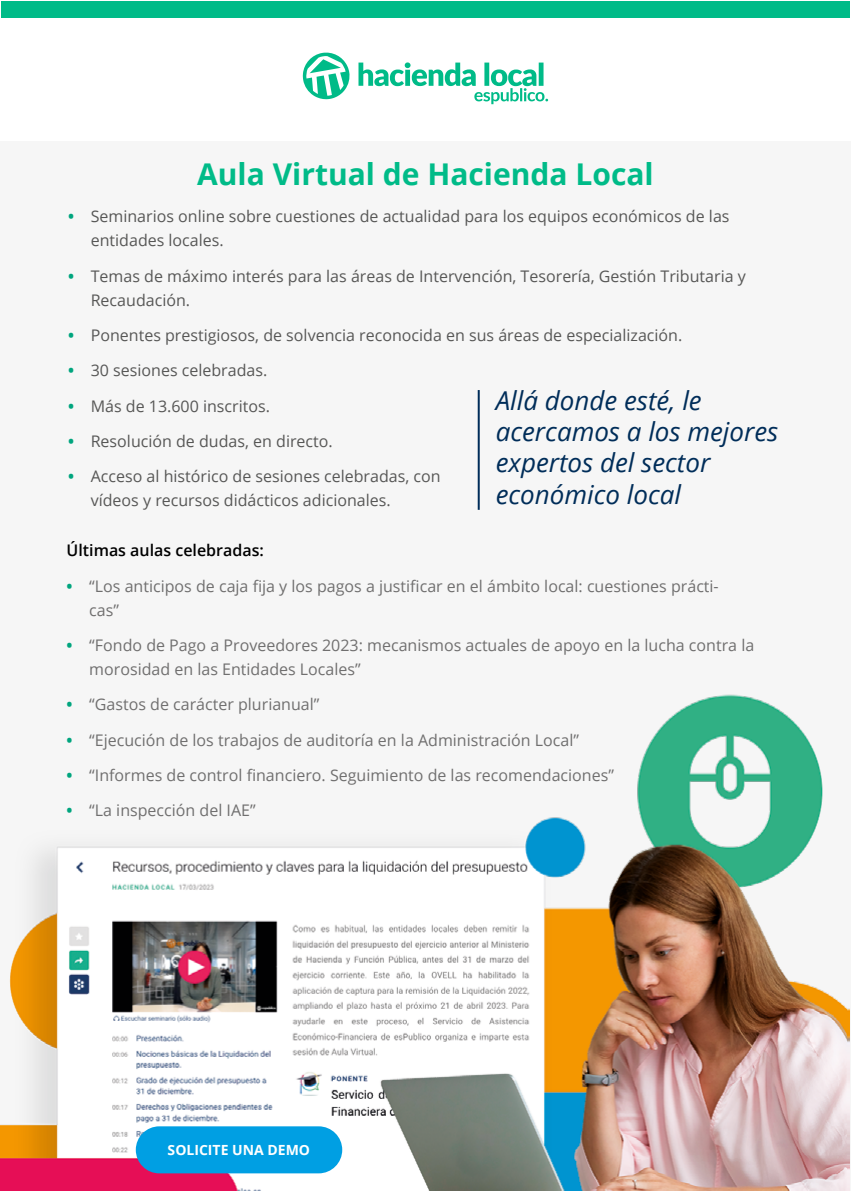
<style>
.page{position:relative;width:851px;height:1191px;background:#fff}
.page>*{position:absolute;margin:0;border:0;box-sizing:border-box;transform-origin:0 0}
.t1{font:700 30px "Open Sans";color:#0b8}
.t2{font:italic 26px/31.2px "Open Sans";color:#002d59}
.t3{font:16px/24px "Open Sans";color:#575756}
.t4{font:16px/24px "Open Sans";color:#706f6f}
.t5{font:600 16px "Open Sans";color:#000}
.t6{font:700 14px "Open Sans";color:#fff}
.s1{font-weight:700;color:#00a57e}
</style>
<div class="page">
<img style="left:0;top:74px;width:848px;height:1117px">
<div style="left:136px;top:1126px;width:206px;height:47px;background:#009fe3;border-radius:24px"></div>
<hr style="left:477px;top:390px;width:2px;height:120px;background:#002d59">
<div style="left:1px;top:1px;width:848px;height:16px;background:#0b8"></div>
<svg style="left:303px;top:52px;width:245px;height:52px"></svg>
<h1 class="t1" style="left:197px;top:153px;width:458px">Aula Virtual de Hacienda Local</h1>
<p class="t3" style="left:91px;top:204px;width:640px;text-indent:-23px"><span class="s1">•</span> Seminarios online sobre cuestiones de actualidad para los equipos económicos de las entidades locales.</p>
<p class="t3" style="left:91px;top:263px;width:656px;text-indent:-23px"><span class="s1">•</span> Temas de máximo interés para las áreas de Intervención, Tesorería, Gestión Tributaria y<br>Recaudación.</p>
<p class="t3" style="left:68px;top:323px;width:615px"><span class="s1">•</span> Ponentes prestigiosos, de solvencia reconocida en sus áreas de especialización.</p>
<p class="t3" style="left:68px;top:358px;width:201px"><span class="s1">•</span> 30 sesiones celebradas.</p>
<p class="t3" style="left:68px;top:393px;width:203px"><span class="s1">•</span> Más de 13.600 inscritos.</p>
<p class="t3" style="left:68px;top:429px;width:266px"><span class="s1">•</span> Resolución de dudas, en directo.</p>
<p class="t3" style="left:91px;top:464px;width:351px;text-indent:-23px"><span class="s1">•</span> Acceso al histórico de sesiones celebradas, con vídeos y recursos didácticos adicionales.</p>
<h2 class="t2" style="left:495px;top:384px;width:284px">Allá donde esté, le acercamos a los mejores expertos del sector económico local</h2>
<p class="t5" style="left:67px;top:539px;width:199px">Últimas aulas celebradas:</p>
<p class="t4" style="left:89px;top:573px;width:630px;text-indent:-23px"><span class="s1">•</span> “Los anticipos de caja fija y los pagos a justificar en el ámbito local: cuestiones prácti&shy;cas”</p>
<p class="t4" style="left:89px;top:633px;width:666px;text-indent:-23px"><span class="s1">•</span> “Fondo de Pago a Proveedores 2023: mecanismos actuales de apoyo en la lucha contra la morosidad en las Entidades Locales”</p>
<p class="t4" style="left:67px;top:692px;width:254px"><span class="s1">•</span> “Gastos de carácter plurianual”</p>
<p class="t4" style="left:67px;top:727px;width:514px"><span class="s1">•</span> “Ejecución de los trabajos de auditoría en la Administración Local”</p>
<p class="t4" style="left:67px;top:763px;width:548px"><span class="s1">•</span> “Informes de control financiero. Seguimiento de las recomendaciones”</p>
<p class="t4" style="left:67px;top:798px;width:190px"><span class="s1">•</span> “La inspección del IAE”</p>
<p class="t6" style="left:168px;top:1140px;width:144px">SOLICITE UNA DEMO</p>
</div>
